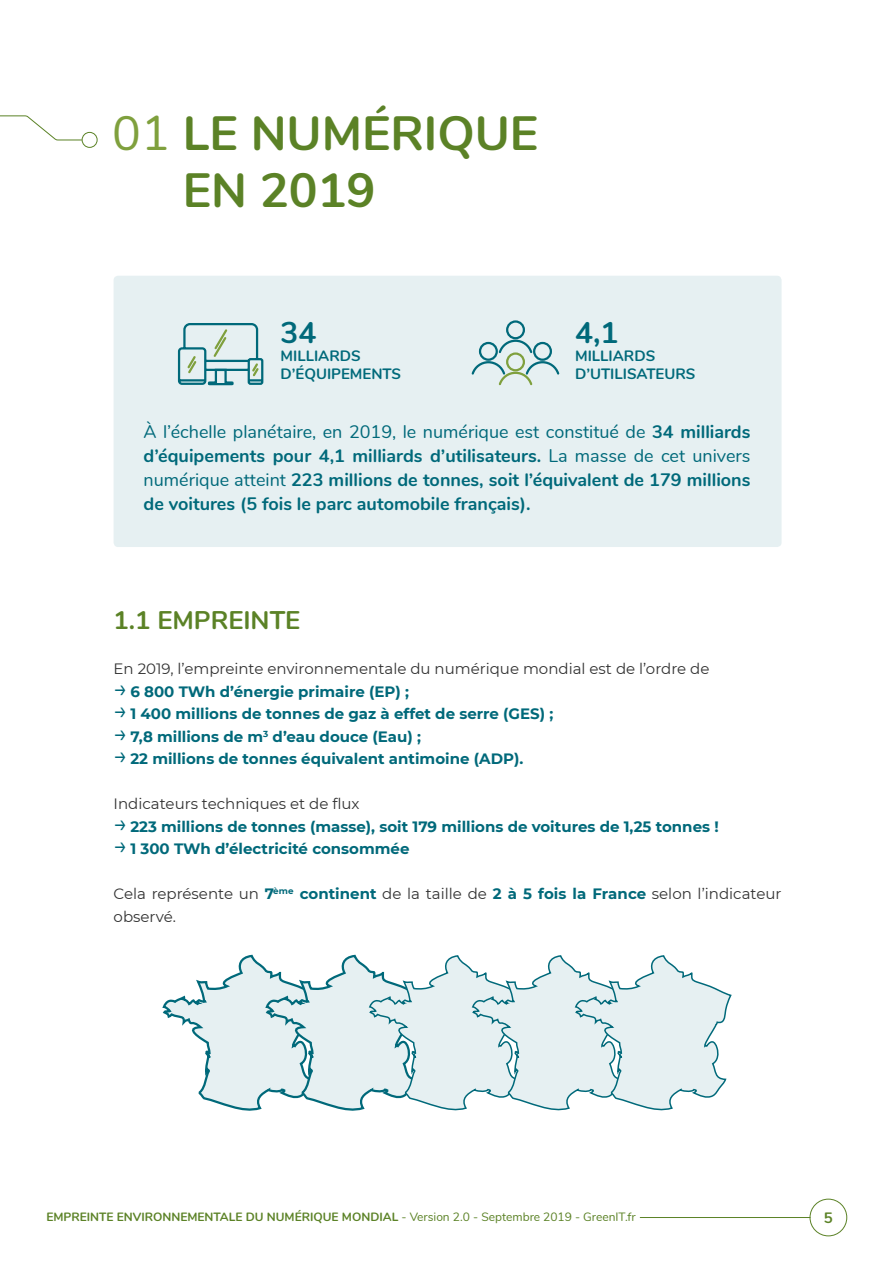
<style>
.page{position:relative;width:893px;height:1263px;background:#fff}
.page>*{position:absolute;margin:0;border:0;box-sizing:border-box;transform-origin:0 0}
.TITRE_1{font:700 48px/57px "Nunito";color:#5b8226}
.t1{font:700 30px "Nunito";color:#00697a}
.TITRE_2{font:700 25.5px "Nunito";color:#5b8226}
.A_RETENIR{font:700 18px/24px "Nunito";color:#00697a;text-align:justify}
.t2{font:700 15px "Montserrat";color:#00697a}
.TEXTES_COURANTS{font:15px/22.5px "Montserrat";color:#323232}
.t3{font:700 15px/18px "Nunito";color:#00697a}
.t4{font:700 15px "Nunito";color:#5b8226}
.t5{font:700 12px "Nunito";color:#5b8226}
.s1{font-weight:400;color:#7fa03d}
.s2{font-weight:400}
.s3{font-weight:400;font-size:24px}
.s4{font-weight:700;color:#00697a}
</style>
<div class="page">
<hr style="left:640px;top:1217px;width:170px;height:1px;background:#5b8226">
<div style="left:810px;top:1199px;width:37px;height:37px;border:1px solid #5b8226;border-radius:50%"></div>
<div style="left:82px;top:132px;width:16px;height:16px;border:1px solid #5b8226;border-radius:50%"></div>
<svg style="left:0;top:115px;width:83px;height:26px"></svg>
<div style="left:114px;top:276px;width:667px;height:271px;background:#e6f0f2;border-radius:4px"></div>
<svg style="left:177px;top:323px;width:87px;height:63px"></svg>
<div style="left:506px;top:320px;width:19px;height:19px;border:2px solid #00697a;border-radius:50%"></div>
<svg style="left:471px;top:338px;width:89px;height:48px"></svg>
<svg style="left:162px;top:954px;width:570px;height:157px"></svg>
<h1 class="TITRE_1" style="left:183px;top:102px;width:357px;text-indent:-71px"><span class="s1">01</span> LE NUMÉRIQUE<br>EN 2019</h1>
<p class="t1" style="left:281px;top:311px;width:37px">34</p>
<p class="t3" style="left:281px;top:346px;width:122px">MILLIARDS<br>D’ÉQUIPEMENTS</p>
<p class="t1" style="left:575px;top:311px;width:45px">4,1</p>
<p class="t3" style="left:575px;top:346px;width:122px">MILLIARDS<br>D’UTILISATEURS</p>
<p class="A_RETENIR" style="left:144px;top:418px;width:608px"><span class="s2">À l’échelle planétaire, en 2019, le numérique est constitué de</span> 34 milliards d’équipements pour 4,1 milliards d’utilisateurs. <span class="s2">La masse de cet univers numérique atteint</span> 223 millions de tonnes, soit l’équivalent de 179 millions de voitures (5 fois le parc automobile français).</p>
<h2 class="TITRE_2" style="left:114px;top:602px;width:188px">1.1 EMPREINTE</h2>
<p class="TEXTES_COURANTS" style="left:114px;top:657px;width:597px">En 2019, l’empreinte environnementale du numérique mondial est de l’ordre de</p>
<p class="t2" style="left:114px;top:681px;width:297px"><span class="s3">→</span> 6 800 TWh d’énergie primaire (EP) ;</p>
<p class="t2" style="left:114px;top:703px;width:441px"><span class="s3">→</span> 1 400 millions de tonnes de gaz à effet de serre (GES) ;</p>
<p class="t2" style="left:114px;top:726px;width:309px"><span class="s3">→</span> 7,8 millions de m<sup>3</sup> d’eau douce (Eau) ;</p>
<p class="t2" style="left:114px;top:748px;width:411px"><span class="s3">→</span> 22 millions de tonnes équivalent antimoine (ADP).</p>
<p class="TEXTES_COURANTS" style="left:114px;top:792px;width:247px">Indicateurs techniques et de flux</p>
<p class="t2" style="left:114px;top:816px;width:607px"><span class="s3">→</span> 223 millions de tonnes (masse), soit 179 millions de voitures de 1,25 tonnes !</p>
<p class="t2" style="left:114px;top:838px;width:297px"><span class="s3">→</span> 1 300 TWh d’électricité consommée</p>
<p class="TEXTES_COURANTS" style="left:114px;top:882px;width:669px">Cela représente un <span class="s4">7</span><sup>ème</sup> <span class="s4">continent</span> de la taille de <span class="s4">2 à 5 fois la France</span> selon l’indicateur observé.</p>
<p class="t5" style="left:46px;top:1208px;width:591px">EMPREINTE ENVIRONNEMENTALE DU NUMÉRIQUE MONDIAL <span class="s2">- Version 2.0 - Septembre 2019 - GreenIT.fr</span></p>
<p class="t4" style="left:824px;top:1206px;width:10px">5</p>
</div>
